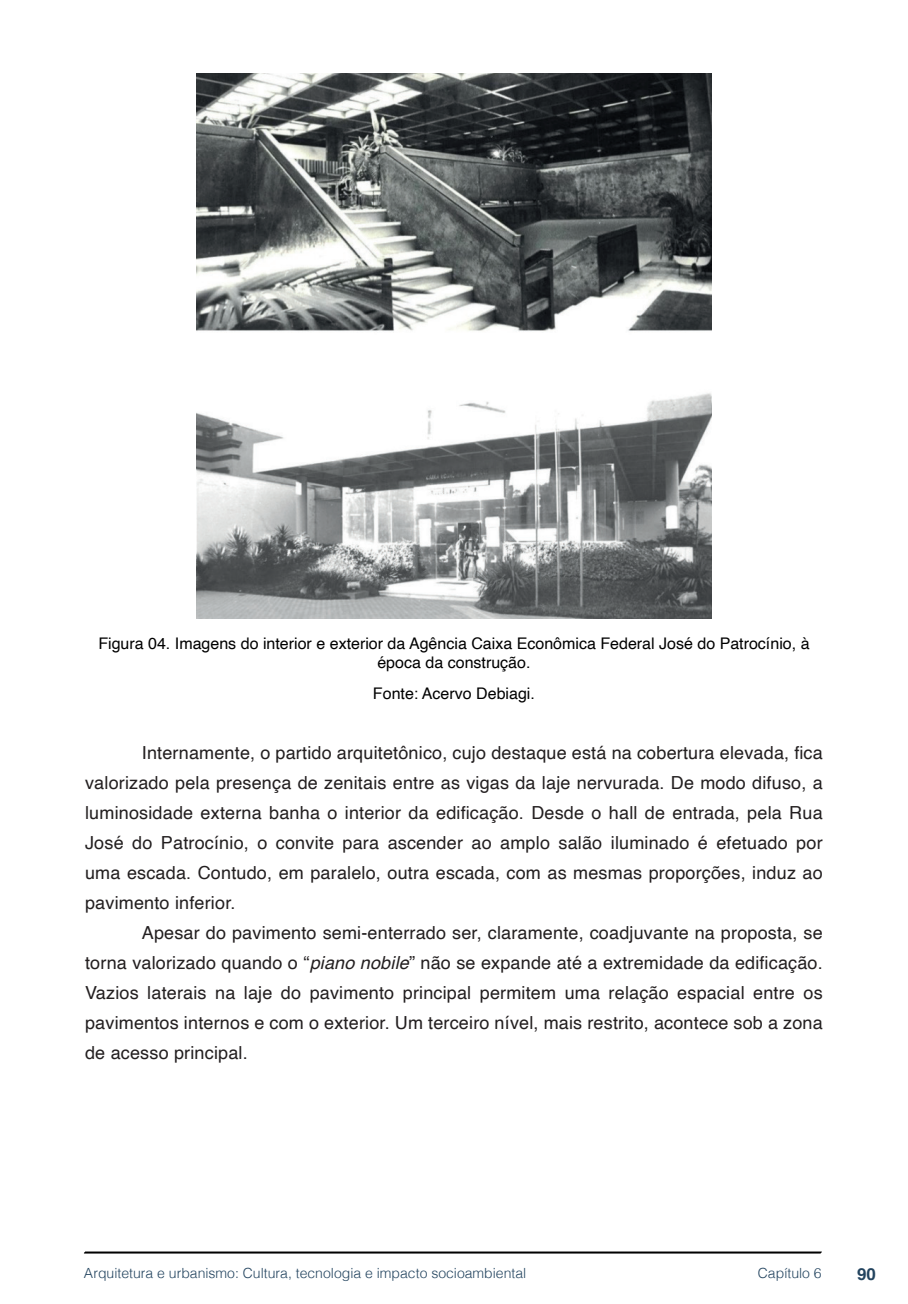
<style>
.page{position:relative;width:908px;height:1304px;background:#fff}
.page>*{position:absolute;margin:0;border:0;box-sizing:border-box;transform-origin:0 0}
.txt{font:18px/30px "Helvetica";letter-spacing:.01em;color:#231f20;text-align:justify}
.t1{font:700 16.8px "Helvetica";color:#23445f}
.imagens_graf_tab{font:16px/19.2px "Helvetica";color:#000;text-align:center}
.t2{font:300 14px "Helvetica";color:#23445f}
.s1{font-style:italic}
</style>
<div class="page">
<svg style="left:84px;top:1251px;width:737px;height:3px;background:#515151"></svg>
<img style="left:196px;top:74px;width:515px;height:545px">
<p class="imagens_graf_tab" style="left:98px;top:634px;width:712px">Figura 04. Imagens do interior e exterior da Agência Caixa Econômica Federal José do Patrocínio, à época da construção.</p>
<p class="imagens_graf_tab" style="left:373px;top:684px;width:163px">Fonte: Acervo Debiagi.</p>
<p class="txt" style="left:85px;top:738px;width:738px;text-indent:57px">Internamente, o partido arquitetônico, cujo destaque está na cobertura elevada, fica valorizado pela presença de zenitais entre as vigas da laje nervurada. De modo difuso, a luminosidade externa banha o interior da edificação. Desde o hall de entrada, pela Rua José do Patrocínio, o convite para ascender ao amplo salão iluminado é efetuado por uma escada. Contudo, em paralelo, outra escada, com as mesmas proporções, induz ao pavimento inferior.</p>
<p class="txt" style="left:85px;top:918px;width:738px;text-indent:57px">Apesar do pavimento semi-enterrado ser, claramente, coadjuvante na proposta, se torna valorizado quando o “<span class="s1">piano nobile</span>” não se expande até a extremidade da edificação.<br>Vazios laterais na laje do pavimento principal permitem uma relação espacial entre os pavimentos internos e com o exterior. Um terceiro nível, mais restrito, acontece sob a zona de acesso principal.</p>
<p class="t2" style="left:84px;top:1261px;width:443px">Arquitetura e urbanismo: Cultura, tecnologia e impacto socioambiental</p>
<p class="t2" style="left:757px;top:1261px;width:65px">Capítulo 6</p>
<p class="t1" style="left:856px;top:1264px;width:20px">90</p>
</div>
